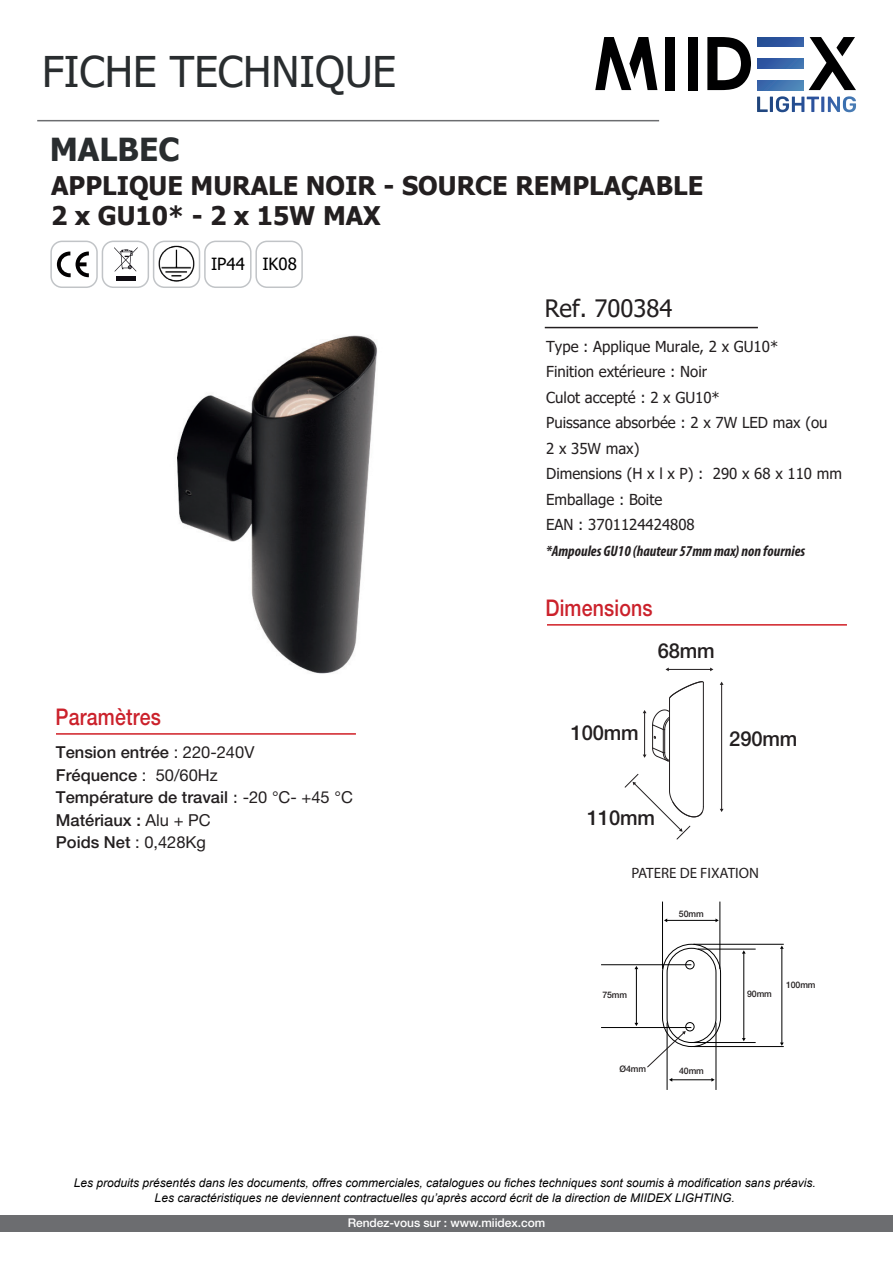
<style>
.page{position:relative;width:893px;height:1263px;background:#fff}
.page>*{position:absolute;margin:0;border:0;box-sizing:border-box;transform-origin:0 0}
.t1{font:42.3px "Tahoma";color:#292d2f}
.t2{font:700 31.65px "Tahoma";color:#292d2f}
.t3{font:700 25.65px/30.6px "Tahoma";color:#231f20}
.t4{font:24px "Tahoma";color:#231f20}
.t5{font:500 22.95px "Helvetica Neue LT Std";letter-spacing:.01em;color:#cb212b;scale:.85 1}
.t6{font:500 20.7px "Helvetica Neue LT Std";letter-spacing:-.01em;color:#231f20}
.t7{font:16.8px "Tahoma";color:#000}
.t8{font:500 16.5px/22.5px "Helvetica Neue LT Std";color:#231f20}
.t9{font:15.15px/25.5px "Tahoma";color:#231f20}
.t10{font:italic 700 condensed 15.15px "Myriad Pro";color:#231f20}
.t11{font:15px "Myriad Pro";color:#231f20}
.t12{font:italic 12px "Arial";color:#000001}
.t13{font:500 12px "Helvetica Neue LT Std";letter-spacing:-.005em;color:#fff}
.t14{font:500 9px "Helvetica Neue LT Std";letter-spacing:-.01em;color:#231f20}
.s1{font-weight:400}
.s2{font-family:"Tahoma";font-weight:400;font-size:15.15px}
</style>
<div class="page">
<div style="left:0;top:1215px;width:893px;height:16px;background:#6c6d70"></div>
<hr style="left:545px;top:327px;width:213px;height:1px;background:#231f20">
<div style="left:50px;top:241px;width:48px;height:47px;border:1px solid #c1c4c7;border-radius:11px"></div>
<div style="left:102px;top:241px;width:47px;height:47px;border:1px solid #c1c4c7;border-radius:11px"></div>
<svg style="left:57px;top:252px;width:32px;height:25px"></svg>
<svg style="left:114px;top:247px;width:24px;height:25px"></svg>
<div style="left:116px;top:276px;width:19px;height:5px;background:#0f0c12"></div>
<div style="left:204px;top:241px;width:48px;height:47px;border:1px solid #c1c4c7;border-radius:11px"></div>
<div style="left:153px;top:241px;width:47px;height:47px;border:1px solid #c1c4c7;border-radius:11px"></div>
<div style="left:255px;top:241px;width:48px;height:47px;border:1px solid #c1c4c7;border-radius:11px"></div>
<img style="left:157px;top:244px;width:39px;height:38px">
<hr style="left:668px;top:669px;width:43px;height:1px;background:#231f20">
<hr style="left:721px;top:684px;width:1px;height:125px;background:#231f20">
<img style="left:177px;top:335px;width:200px;height:339px">
<svg style="left:624px;top:681px;width:80px;height:159px"></svg>
<hr style="left:56px;top:733px;width:300px;height:2px;background:#d01f26">
<hr style="left:547px;top:624px;width:300px;height:2px;background:#d01f26">
<hr style="left:37px;top:120px;width:622px;height:1px;background:#6c6d70">
<svg style="left:809px;top:37px;width:47px;height:53px"></svg>
<svg style="left:707px;top:37px;width:44px;height:53px"></svg>
<div style="left:688px;top:37px;width:10px;height:53px;background:#000001"></div>
<div style="left:665px;top:37px;width:10px;height:53px;background:#000001"></div>
<svg style="left:757px;top:96px;width:99px;height:16px"></svg>
<svg style="left:595px;top:37px;width:62px;height:53px"></svg>
<svg style="left:757px;top:37px;width:46px;height:9px"></svg>
<svg style="left:757px;top:59px;width:46px;height:9px"></svg>
<svg style="left:757px;top:81px;width:46px;height:9px"></svg>
<div style="left:662px;top:944px;width:59px;height:103px;border:1px solid #000001;border-radius:29px"></div>
<div style="left:667px;top:948px;width:49px;height:95px;border:1px solid #000001;border-radius:24px"></div>
<div style="left:685px;top:960px;width:9px;height:9px;border:1px solid #000001;border-radius:50%"></div>
<div style="left:685px;top:1022px;width:9px;height:9px;border:1px solid #000001;border-radius:50%"></div>
<hr style="left:662px;top:901px;width:1px;height:68px;background:#000001">
<hr style="left:720px;top:901px;width:1px;height:68px;background:#000001">
<hr style="left:667px;top:1022px;width:1px;height:68px;background:#000001">
<hr style="left:716px;top:1022px;width:1px;height:68px;background:#000001">
<hr style="left:693px;top:944px;width:91px;height:1px;background:#000001">
<hr style="left:601px;top:964px;width:90px;height:1px;background:#000001">
<hr style="left:601px;top:1027px;width:90px;height:1px;background:#000001">
<hr style="left:698px;top:949px;width:58px;height:1px;background:#000001">
<hr style="left:693px;top:1042px;width:63px;height:1px;background:#000001">
<hr style="left:693px;top:1046px;width:91px;height:1px;background:#000001">
<hr style="left:667px;top:920px;width:49px;height:1px;background:#000001">
<hr style="left:672px;top:1079px;width:40px;height:1px;background:#000001">
<hr style="left:782px;top:948px;width:1px;height:95px;background:#000001">
<svg style="left:780px;top:1042px;width:4px;height:4px"></svg>
<hr style="left:743px;top:953px;width:1px;height:85px;background:#000001">
<hr style="left:636px;top:968px;width:1px;height:55px;background:#000001">
<svg style="left:647px;top:1031px;width:39px;height:37px"></svg>
<h1 class="t1" style="left:42px;top:43px;width:356px">FICHE TECHNIQUE</h1>
<h2 class="t2" style="left:50px;top:127px;width:131px">MALBEC</h2>
<h3 class="t3" style="left:51px;top:171px;width:654px">APPLIQUE MURALE NOIR - SOURCE REMPLAÇABLE<br>2 x GU10* - 2 x 15W MAX</h3>
<h3 class="t7" style="left:211px;top:253px;width:87px">IP44 IK08</h3>
<h3 class="t5" style="left:56px;top:703px;width:125px">Paramètres</h3>
<h3 class="t8" style="left:56px;top:741px;width:298px">Tension entrée <span class="s1">: 220-240V<br></span>Fréquence <span class="s1">: 50/60Hz<br></span>Température de travail <span class="s2">:</span> <span class="s1">-20 °C- +45 °C<br></span>Matériaux : <span class="s1">Alu + PC<br></span>Poids Net <span class="s1">: 0,428Kg</span></h3>
<h3 class="t4" style="left:545px;top:293px;width:129px">Ref. 700384</h3>
<p class="t9" style="left:546px;top:334px;width:297px">Type : Applique Murale, 2 x GU10*<br>Finition extérieure : Noir<br>Culot accepté : 2 x GU10*<br>Puissance absorbée : 2 x 7W LED max (ou<br>2 x 35W max)<br>Dimensions (H x l x P) : 290 x 68 x 110 mm<br>Emballage : Boite<br>EAN : 3701124424808</p>
<p class="t10" style="left:546px;top:541px;width:260px">*Ampoules GU10 (hauteur 57mm max) non fournies</p>
<h3 class="t5" style="left:545px;top:594px;width:128px">Dimensions</h3>
<h3 class="t6" style="left:658px;top:639px;width:58px">68mm</h3>
<h3 class="t6" style="left:571px;top:720px;width:69px">100mm</h3>
<h3 class="t6" style="left:729px;top:727px;width:69px">290mm</h3>
<h3 class="t6" style="left:587px;top:805px;width:69px">110mm</h3>
<p class="t11" style="left:631px;top:864px;width:129px">PATERE DE FIXATION</p>
<p class="t14" style="left:602px;top:989px;width:26px">75mm</p>
<p class="t14" style="left:619px;top:1064px;width:28px">Ø4mm</p>
<p class="t14" style="left:679px;top:909px;width:26px">50mm</p>
<p class="t14" style="left:679px;top:1066px;width:26px">40mm</p>
<p class="t14" style="left:747px;top:988px;width:26px">90mm</p>
<p class="t14" style="left:786px;top:980px;width:31px">100mm</p>
<p class="t12" style="left:74px;top:1175px;width:743px">Les produits présentés dans les documents, offres commerciales, catalogues ou fiches techniques sont soumis à modification sans préavis.</p>
<p class="t12" style="left:155px;top:1190px;width:582px">Les caractéristiques ne deviennent contractuelles qu’après accord écrit de la direction de MIIDEX LIGHTING.</p>
<p class="t13" style="left:348px;top:1215px;width:199px">Rendez-vous sur : www.miidex.com</p>
</div>
